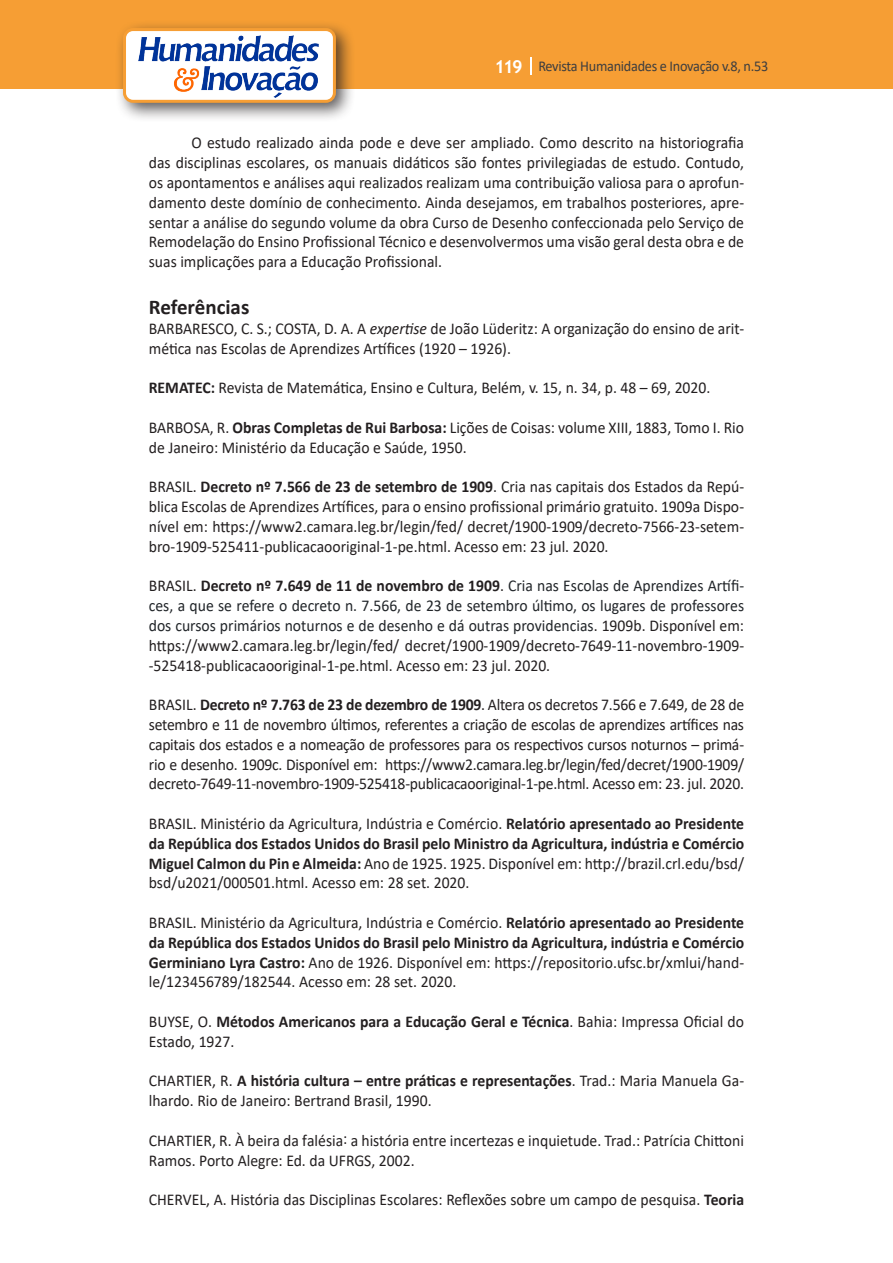
<style>
.page{position:relative;width:893px;height:1263px;background:#fff}
.page>*{position:absolute;margin:0;border:0;box-sizing:border-box;transform-origin:0 0}
.Titulo_2{font:700 21px "Calibri";color:#231f20}
.Texto{font:16.5px/19.8px "Calibri";color:#231f20;text-align:justify;scale:.95 1}
.t1{font:15px "Calibri";letter-spacing:-.02em;color:#3e3e3f;scale:.95 1}
.s1{font-family:"Trebuchet MS";font-weight:700;font-size:18px;color:#fff}
.s2{font-style:italic}
.s3{font-weight:700}
.s4{color:#212529}
</style>
<div class="page">
<div style="left:0;top:0;width:893px;height:88px;background:#f69e34"></div>
<svg style="left:530px;top:57px;width:2px;height:18px"></svg>
<div style="left:115px;top:20px;width:241px;height:103px;background:#231f20;opacity:.75"></div>
<div style="left:125px;top:30px;width:209px;height:71px;background:#fff;border-radius:9px"></div>
<img style="left:138px;top:35px;width:181px;height:62px">
<div style="left:123px;top:28px;width:213px;height:75px;border:3px solid #f69e34;border-radius:9px"></div>
<p class="t1" style="left:495px;top:56px;width:290px"><span class="s1">119</span> Revista Humanidades e Inovação v.8, n.53</p>
<p class="Texto" style="left:149px;top:133px;width:628px;text-indent:43px">O estudo realizado ainda pode e deve ser ampliado. Como descrito na historiografia das disciplinas escolares, os manuais didáticos são fontes privilegiadas de estudo. Contudo, os apontamentos e análises aqui realizados realizam uma contribuição valiosa para o aprofun&shy;damento deste domínio de conhecimento. Ainda desejamos, em trabalhos posteriores, apre&shy;sentar a análise do segundo volume da obra Curso de Desenho confeccionada pelo Serviço de Remodelação do Ensino Profissional Técnico e desenvolvermos uma visão geral desta obra e de suas implicações para a Educação Profissional.</p>
<p class="Titulo_2" style="left:149px;top:292px;width:102px">Referências</p>
<p class="Texto" style="left:149px;top:318px;width:628px">BARBARESCO, C. S.; COSTA, D. A. A <span class="s2">expertise</span> de João Lüderitz: A organização do ensino de arit&shy;mética nas Escolas de Aprendizes Artífices (1920 – 1926).</p>
<p class="Texto" style="left:149px;top:377px;width:593px"><span class="s3">REMATEC:</span> Revista de Matemática, Ensino e Cultura, Belém, v. 15, n. 34, p. 48 – 69, 2020.</p>
<p class="Texto" style="left:149px;top:417px;width:628px">BARBOSA, R. <span class="s3">Obras Completas de Rui Barbosa:</span> Lições de Coisas: volume XIII, 1883, Tomo I. Rio de Janeiro: Ministério da Educação e Saúde, 1950.</p>
<p class="Texto" style="left:149px;top:476px;width:628px">BRASIL. <span class="s3">Decreto nº 7.566 de 23 de setembro de 1909</span>. Cria nas capitais dos Estados da Repú&shy;blica Escolas de Aprendizes Artífices, para o ensino profissional primário gratuito. 1909a Dispo&shy;nível em: https://www2.camara.leg.br/legin/fed/ decret/1900-1909/decreto-7566-23-setem&shy;bro-1909-525411-publicacaooriginal-1-pe.html. Acesso em: 23 jul. 2020.</p>
<p class="Texto" style="left:149px;top:575px;width:628px">BRASIL. <span class="s3">Decreto nº 7.649 de 11 de novembro de 1909</span>. <span class="s4">Cria nas Escolas de Aprendizes Artífi&shy;ces, a que se refere o decreto n. 7.566, de 23 de setembro último, os lugares de professores dos cursos primários noturnos e de desenho e dá outras providencias</span>. 1909b. Disponível em: https://www2.camara.leg.br/legin/fed/ decret/1900-1909/decreto-7649-11-novembro-1909- -525418-publicacaooriginal-1-pe.html. Acesso em: 23 jul. 2020.</p>
<p class="Texto" style="left:149px;top:694px;width:628px">BRASIL. <span class="s3">Decreto nº 7.763 de 23 de dezembro de 1909</span>. Altera os decretos 7.566 e 7.649, de 28 de setembro e 11 de novembro últimos, referentes a criação de escolas de aprendizes artífices nas capitais dos estados e a nomeação de professores para os respectivos cursos noturnos – primá&shy;rio e desenho. 1909c. Disponível em: https://www2.camara.leg.br/legin/fed/decret/1900-1909/ decreto-7649-11-novembro-1909-525418-publicacaooriginal-1-pe.html. Acesso em: 23. jul. 2020.</p>
<p class="Texto" style="left:149px;top:813px;width:628px">BRASIL. Ministério da Agricultura, Indústria e Comércio. <span class="s3">Relatório apresentado ao Presidente da República dos Estados Unidos do Brasil pelo Ministro da Agricultura, indústria e Comércio Miguel Calmon du Pin e Almeida:</span> Ano de 1925. 1925. Disponível em: http://brazil.crl.edu/bsd/ bsd/u2021/000501.html. Acesso em: 28 set. 2020.</p>
<p class="Texto" style="left:149px;top:912px;width:628px">BRASIL. Ministério da Agricultura, Indústria e Comércio. <span class="s3">Relatório apresentado ao Presidente da República dos Estados Unidos do Brasil pelo Ministro da Agricultura, indústria e Comércio Germiniano Lyra Castro:</span> Ano de 1926. Disponível em: https://repositorio.ufsc.br/xmlui/hand&shy;le/123456789/182544. Acesso em: 28 set. 2020.</p>
<p class="Texto" style="left:149px;top:1011px;width:628px">BUYSE, O. <span class="s3">Métodos Americanos para a Educação Geral e Técnica</span>. Bahia: Impressa Oficial do<br>Estado, 1927.</p>
<p class="Texto" style="left:149px;top:1070px;width:628px">CHARTIER, R. <span class="s3">A história cultura – entre práticas e representações</span>. Trad.: Maria Manuela Ga&shy;lhardo. Rio de Janeiro: Bertrand Brasil, 1990.</p>
<p class="Texto" style="left:149px;top:1130px;width:628px">CHARTIER, R. À beira da falésia: a história entre incertezas e inquietude. Trad.: Patrícia Chittoni<br>Ramos. Porto Alegre: Ed. da UFRGS, 2002.</p>
<p class="Texto" style="left:149px;top:1189px;width:628px">CHERVEL, A. História das Disciplinas Escolares: Reflexões sobre um campo de pesquisa. <span class="s3">Teoria</span></p>
</div>
